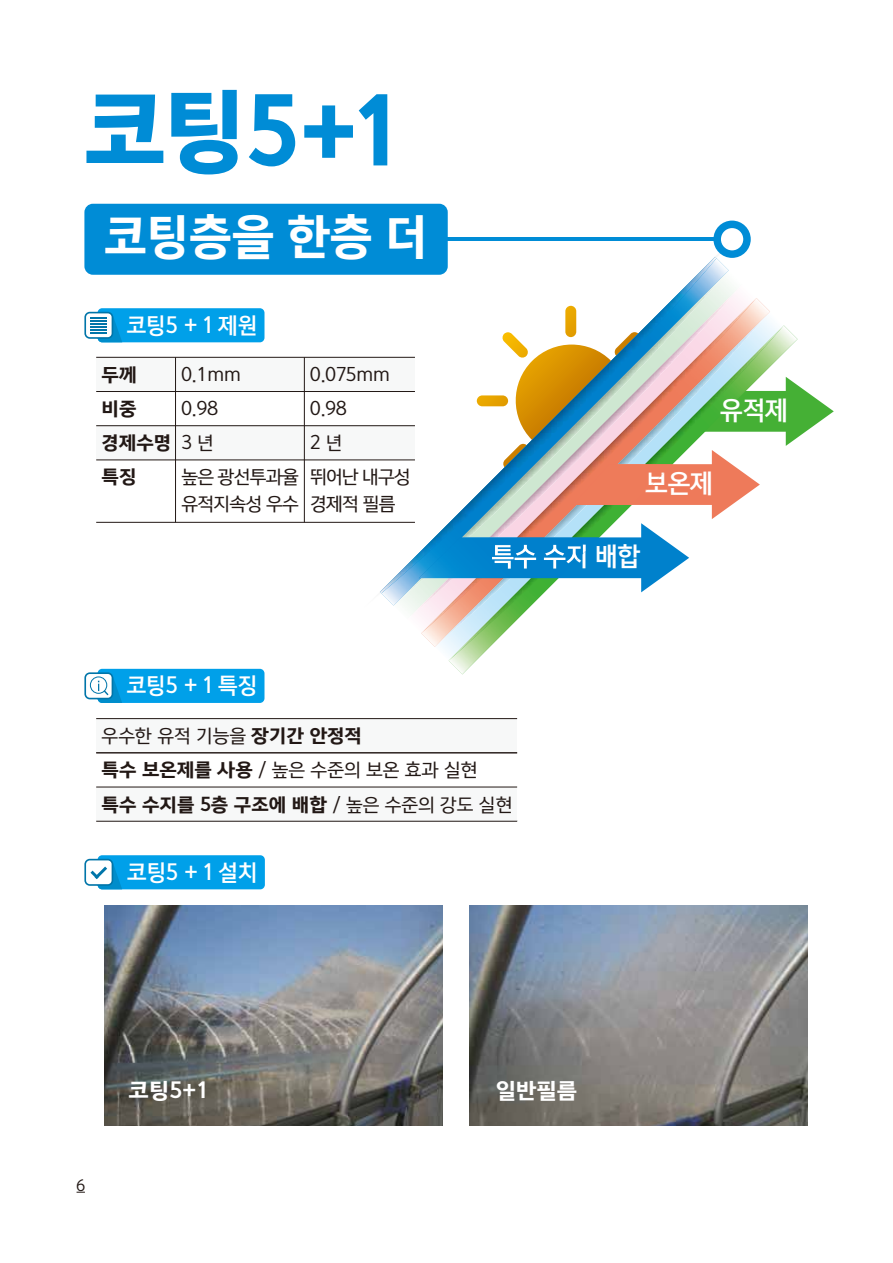
<style>
.page{position:relative;width:893px;height:1263px;background:#fff}
.page>*{position:absolute;margin:0;border:0;box-sizing:border-box;transform-origin:0 0}
.t1{font:83.85px "Yoon Gothic Pro 790";color:#008cd6;scale:.95 1}
.t2{font:45px "Yoon Gothic Pro 780";letter-spacing:-.005em;color:#fff;scale:.95 1}
.t3{font:24.3px "Yoon Gothic Pro 770";letter-spacing:-.005em;color:#fff;scale:.95 1}
.t4{font:21px "Yoon Gothic Pro 770";color:#fff;scale:.95 1}
.t5{font:21px "Yoon Gothic Pro 785";color:#fff}
.t6{font:18px/34.5px "Yoon Gothic Pro 755";color:#221815}
.t7{font:18px/34.2px "Yoon Gothic Pro 785";color:#221815}
.t8{font:18px/34.2px "Yoon Gothic Pro 755";letter-spacing:-.02em;color:#221815}
.t9{font:18px/34.2px "Yoon Gothic Pro 755";letter-spacing:-.05em;color:#221815}
.t10{font:15px "Yoon Gothic Pro 755";color:#221815}
.s1{font-family:"Yoon Gothic Pro 785"}
.s2{font-family:"Yoon Gothic Pro 755"}
</style>
<div class="page">
<svg style="left:797px;top:338px;width:37px;height:100px"></svg>
<img style="left:732px;top:312px;width:38px;height:13px">
<img style="left:435px;top:608px;width:13px;height:39px">
<img style="left:449px;top:325px;width:348px;height:349px">
<img style="left:448px;top:325px;width:336px;height:336px">
<img style="left:732px;top:391px;width:14px;height:41px">
<img style="left:364px;top:259px;width:368px;height:349px">
<img style="left:380px;top:258px;width:337px;height:335px">
<div style="left:84px;top:204px;width:364px;height:71px;background:#008cd6;border-radius:9px"></div>
<div style="left:96px;top:357px;width:319px;height:34px;background:#f7f8f8"></div>
<div style="left:96px;top:426px;width:319px;height:34px;background:#f7f8f8"></div>
<div style="left:98px;top:308px;width:166px;height:34px;background:#00a0e9;border-radius:5px"></div>
<svg style="left:84px;top:312px;width:29px;height:27px"></svg>
<div style="left:86px;top:313px;width:26px;height:24px;background:#fff;border-radius:4px"></div>
<svg style="left:90px;top:316px;width:32px;height:26px"></svg>
<hr style="left:96px;top:357px;width:319px;height:1px;background:#221815">
<hr style="left:96px;top:391px;width:319px;height:1px;background:#221815">
<hr style="left:96px;top:425px;width:319px;height:1px;background:#221815">
<hr style="left:96px;top:460px;width:319px;height:1px;background:#221815">
<hr style="left:96px;top:522px;width:319px;height:1px;background:#221815">
<hr style="left:175px;top:357px;width:1px;height:165px;background:#221815">
<hr style="left:304px;top:357px;width:1px;height:165px;background:#221815">
<div style="left:98px;top:855px;width:167px;height:34px;background:#00a0e9;border-radius:5px"></div>
<svg style="left:84px;top:859px;width:29px;height:27px"></svg>
<div style="left:86px;top:860px;width:26px;height:24px;background:#fff;border-radius:4px"></div>
<svg style="left:90px;top:863px;width:32px;height:26px"></svg>
<img style="left:104px;top:905px;width:338px;height:221px">
<img style="left:470px;top:905px;width:338px;height:221px">
<div style="left:98px;top:669px;width:166px;height:34px;background:#00a0e9;border-radius:5px"></div>
<div style="left:84px;top:672px;width:29px;height:27px;background:#0075a9;border-radius:5px"></div>
<div style="left:86px;top:674px;width:26px;height:24px;background:#fff;border-radius:4px"></div>
<svg style="left:90px;top:676px;width:32px;height:27px"></svg>
<div style="left:96px;top:719px;width:421px;height:34px;background:#f7f8f8"></div>
<hr style="left:96px;top:718px;width:421px;height:1px;background:#221815">
<hr style="left:96px;top:752px;width:421px;height:1px;background:#221815">
<div style="left:96px;top:787px;width:421px;height:34px;background:#f7f8f8"></div>
<hr style="left:96px;top:787px;width:421px;height:1px;background:#221815">
<hr style="left:96px;top:821px;width:421px;height:1px;background:#221815">
<svg style="left:713px;top:221px;width:38px;height:37px"></svg>
<hr style="left:444px;top:238px;width:275px;height:3px;background:#008cd6">
<h1 class="t1" style="left:84px;top:69px;width:331px">코팅5+1</h1>
<h2 class="t2" style="left:104px;top:203px;width:342px">코팅층을 한층 더</h2>
<p class="t4" style="left:127px;top:310px;width:139px">코팅5 + 1 제원</p>
<p class="t7" style="left:102px;top:356px;width:71px">두께 비중 경제수명 특징</p>
<p class="t9" style="left:182px;top:357px;width:119px">0.1mm<br>0.98<br>3 년<br>높은 광선투과율</p>
<p class="t8" style="left:182px;top:487px;width:119px">유적지속성 우수</p>
<p class="t8" style="left:310px;top:357px;width:102px">0.075mm<br>0.98<br>2 년<br>뛰어난 내구성</p>
<p class="t8" style="left:310px;top:487px;width:87px">경제적 필름</p>
<h3 class="t3" style="left:720px;top:392px;width:73px">유적제</h3>
<h3 class="t3" style="left:645px;top:466px;width:73px">보온제</h3>
<h3 class="t3" style="left:491px;top:539px;width:158px">특수 수지 배합</h3>
<p class="t4" style="left:127px;top:671px;width:139px">코팅5 + 1 특징</p>
<p class="t6" style="left:102px;top:718px;width:377px">우수한 유적 기능을 <span class="s1">장기간 안정적<br>특수 보온제를 사용</span> / 높은 수준의 보온 효과 실현</p>
<p class="t7" style="left:102px;top:787px;width:412px">특수 수지를 5층 구조에 배합 <span class="s2">/ 높은 수준의 강도 실현</span></p>
<p class="t4" style="left:127px;top:857px;width:139px">코팅5 + 1 설치</p>
<p class="t10" style="left:77px;top:1175px;width:10px">6</p>
<p class="t5" style="left:129px;top:1075px;width:82px">코팅5+1</p>
<p class="t5" style="left:496px;top:1075px;width:83px">일반필름</p>
</div>
